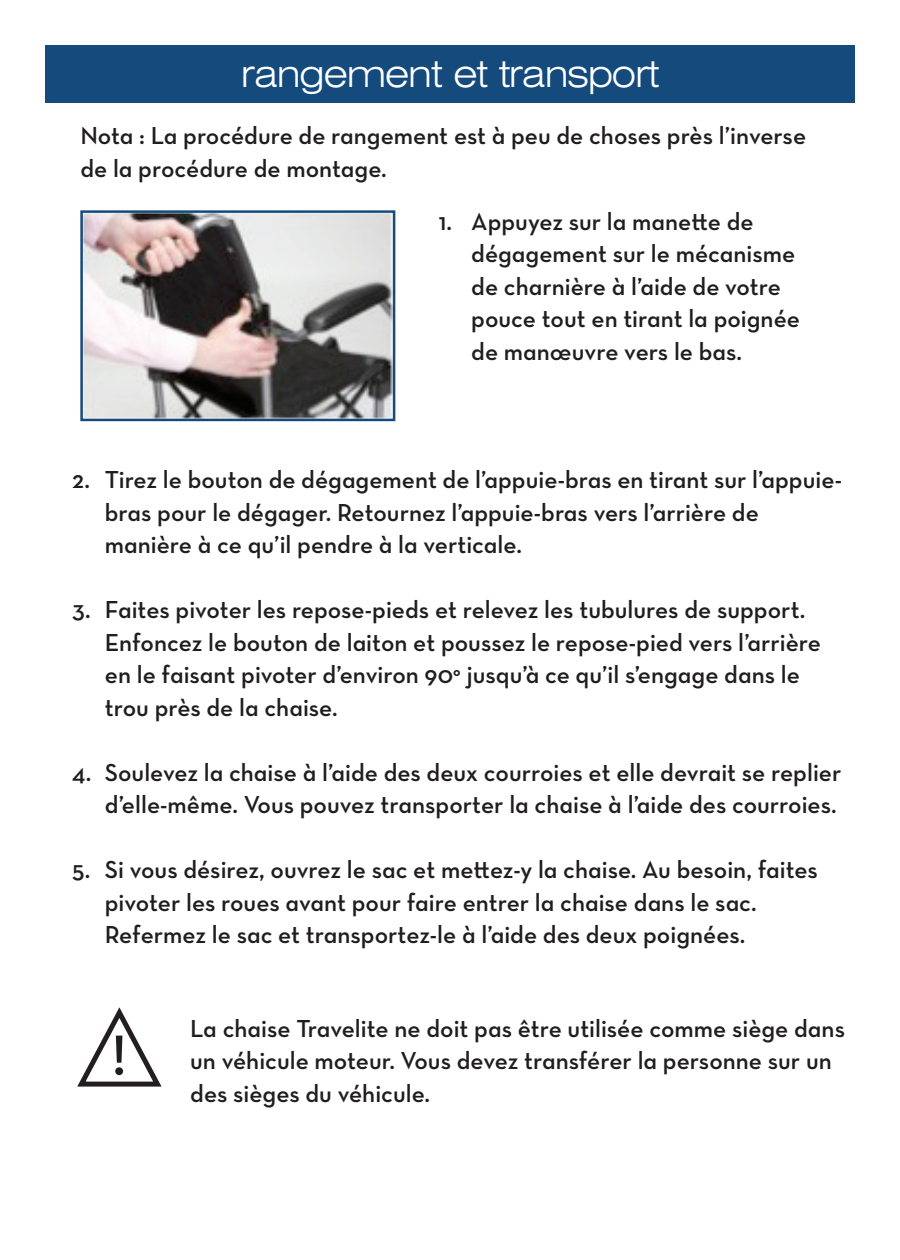
<style>
.page{position:relative;width:900px;height:1260px;background:#fff}
.page>*{position:absolute;margin:0;border:0;box-sizing:border-box;transform-origin:0 0}
.t1{font:57.75px "Neutraface Text Demi Alt";color:#201d1e}
.t2{font:300 expanded 37.5px "Swiss 721 BT";letter-spacing:-.03em;color:#fff}
.t3{font:25px/32.5px "Neutraface Text Demi Alt";color:#201d1e}
</style>
<div class="page">
<div style="left:45px;top:45px;width:810px;height:57px;background:#144a7c"></div>
<svg style="left:77px;top:1007px;width:85px;height:80px"></svg>
<img style="left:83px;top:213px;width:309px;height:205px">
<div style="left:80px;top:210px;width:315px;height:211px;border:2px solid #144a7c"></div>
<h2 class="t2" style="left:241px;top:52px;width:420px">rangement et transport</h2>
<p class="t3" style="left:80px;top:119px;width:727px">Nota : La procédure de rangement est à peu de choses près l’inverse de la procédure de montage.</p>
<p class="t3" style="left:471px;top:205px;width:330px;text-indent:-32px">1. Appuyez sur la manette de dégagement sur le mécanisme de charnière à l’aide de votre pouce tout en tirant la poignée de manœuvre vers le bas.</p>
<p class="t3" style="left:105px;top:463px;width:739px;text-indent:-32px">2. Tirez le bouton de dégagement de l’appuie-bras en tirant sur l’appuie&shy;bras pour le dégager. Retournez l’appuie-bras vers l’arrière de manière à ce qu’il pendre à la verticale.</p>
<p class="t3" style="left:105px;top:593px;width:718px;text-indent:-32px">3. Faites pivoter les repose-pieds et relevez les tubulures de support.<br>Enfoncez le bouton de laiton et poussez le repose-pied vers l’arrière en le faisant pivoter d’environ 90° jusqu’à ce qu’il s’engage dans le trou près de la chaise.</p>
<p class="t3" style="left:72px;top:756px;width:771px;text-align:right">4. Soulevez la chaise à l’aide des deux courroies et elle devrait se replier d’elle-même. Vous pouvez transporter la chaise à l’aide des courroies.</p>
<p class="t3" style="left:105px;top:853px;width:715px;text-indent:-32px">5. Si vous désirez, ouvrez le sac et mettez-y la chaise. Au besoin, faites pivoter les roues avant pour faire entrer la chaise dans le sac.<br>Refermez le sac et transportez-le à l’aide des deux poignées.</p>
<h1 class="t1" style="left:112px;top:1019px;width:17px">!</h1>
<p class="t3" style="left:190px;top:1012px;width:656px">La chaise Travelite ne doit pas être utilisée comme siège dans un véhicule moteur. Vous devez transférer la personne sur un des sièges du véhicule.</p>
</div>
